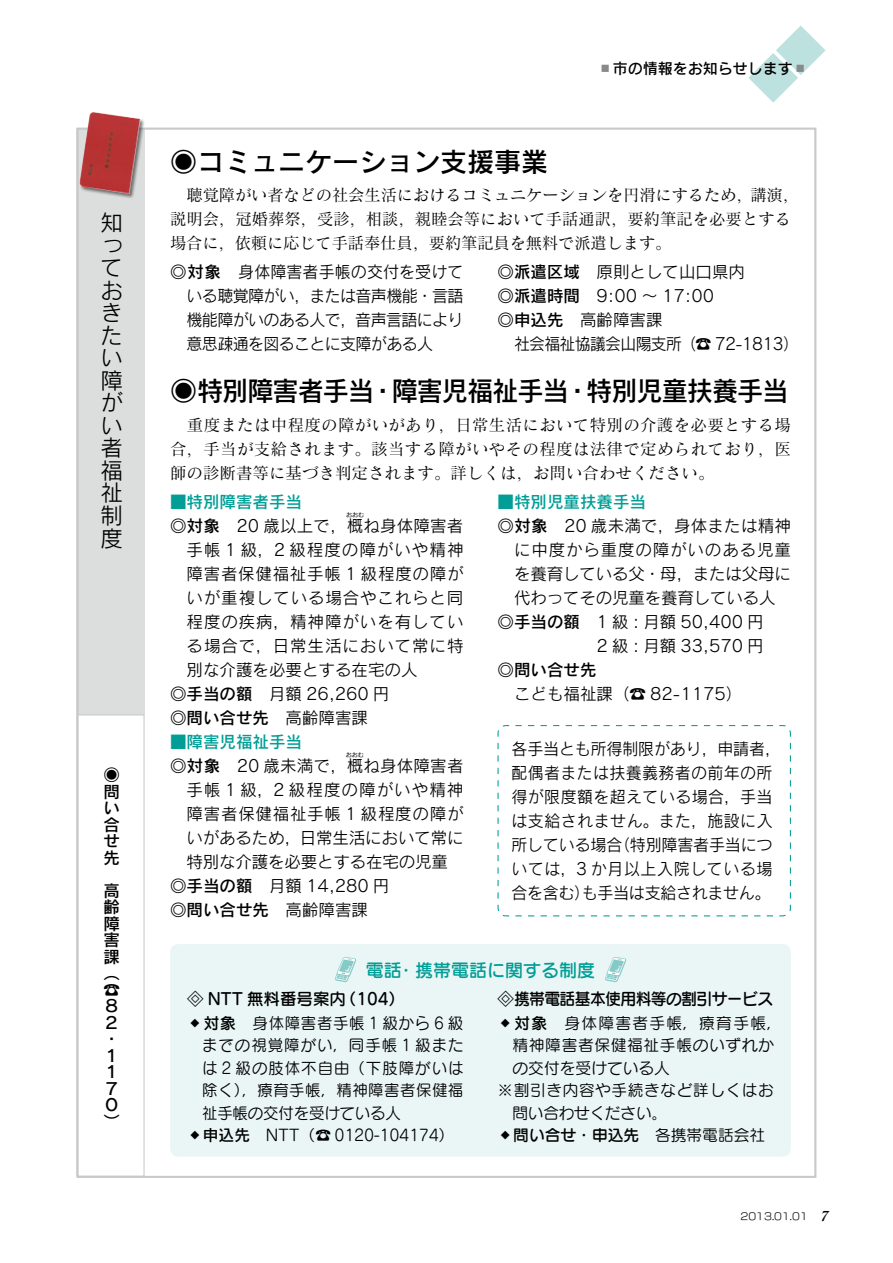
<style>
.page{position:relative;width:893px;height:1263px;background:#fff}
.page>*{position:absolute;margin:0;border:0;box-sizing:border-box;transform-origin:0 0}
.t1{font:27px "Rodin Pro N DB";letter-spacing:-.04em;color:#000}
.t2{font:27px "Rodin Pro DB";color:#000}
.t3{font:22.5px/22.5px "Rodin Pro N M";color:#000;text-align:justify}
.t4{font:18px "Seurat Pro DB";color:#009e96}
.t5{font:16.5px/24px "Rodin Pro M";color:#000;text-align:justify}
.t6{font:16.5px/24px "Matisse Pro M";color:#000;text-align:justify}
.t7{font:16.5px/24px "Rodin Pro M";letter-spacing:.02em;color:#000}
.t8{font:16.5px "Rodin Pro DB";color:#000}
.t9{font:16.5px "Rodin Pro M";letter-spacing:.045em;color:#000}
.t10{font:16.5px "Rodin Pro M";letter-spacing:.05em;color:#000}
.t11{font:16.5px "Rodin Pro M";letter-spacing:.055em;color:#000}
.t12{font:16.5px "Rodin Pro DB";color:#009e96}
.t13{font:16.5px/16.5px "Rodin Pro N DB";color:#000;text-align:justify}
.t14{font:16.5px "Rodin Pro M";letter-spacing:-.04em;color:#000;scale:.96 1}
.t15{font:16.5px "Seurat Pro DB";letter-spacing:-.04em;color:#000}
.t16{font:16.5px "Rodin Pro M";letter-spacing:.06em;color:#000}
.t17{font:16.5px "Rodin Pro M";letter-spacing:.065em;color:#000}
.t18{font:16.5px "Seurat Pro DB";color:#000}
.t19{font:15.75px/22.5px "Seurat Pro M";letter-spacing:.04em;color:#000;text-align:justify}
.t20{font:15.75px "Seurat Pro M";letter-spacing:-.02em;color:#000}
.t21{font:15.75px "Seurat Pro M";letter-spacing:.08em;color:#000}
.t22{font:15.75px "Seurat Pro DB";color:#000}
.t23{font:15.75px "Seurat Pro M";color:#000}
.t24{font:15.75px "Seurat Pro M";letter-spacing:-.01em;color:#000}
.t25{font:15px "Rodin Cattleya Pro DB";color:#000}
.t26{font:9.75px "New Rodin Pro M";color:#000}
.t27{font:6px "Rodin Pro M";color:#000}
.s1{color:#898989}
.s2{font-family:"Rodin Pro DB"}
.s3{font-family:"Rodin Pro M"}
.s4{font-family:"Seurat Pro DB"}
.s5{font-family:"Seurat Pro M"}
.s6{font-family:"Matisse Eleganto Pro B";font-style:italic;font-size:13.5px}
</style>
<div class="page">
<svg style="left:748px;top:26px;width:77px;height:77px"></svg>
<div style="left:77px;top:128px;width:68px;height:586px;background:#dcdddd"></div>
<div style="left:76px;top:714px;width:69px;height:463px;border:1px solid #c9c9ca"></div>
<div style="left:79px;top:111px;width:66px;height:88px;background:#000;opacity:.5"></div>
<img style="left:80px;top:112px;width:60px;height:82px">
<div style="left:170px;top:944px;width:621px;height:213px;background:#eaf6f5;border-radius:9px"></div>
<svg style="left:497px;top:725px;width:294px;height:192px"></svg>
<svg style="left:335px;top:957px;width:21px;height:25px"></svg>
<svg style="left:605px;top:957px;width:21px;height:25px"></svg>
<h2 class="t3" style="left:100px;top:211px;width:24px">知っておきたい障がい者福祉制度</h2>
<p class="t13" style="left:103px;top:766px;width:17px">◉問い合せ先</p>
<p class="t13" style="left:103px;top:881px;width:18px;text-align:left">高齢障害課（☎<br>８<br>２・<br>１<br>１<br>７<br>０）</p>
<h1 class="t2" style="left:170px;top:144px;width:380px">◉コミュニケーション支援事業</h1>
<p class="t25" style="left:598px;top:58px;width:211px"><span class="s1">▪</span>市の情報をお知らせします<span class="s1">▪</span></p>
<p class="t6" style="left:170px;top:183px;width:630px;text-align:left;text-indent:17px">聴覚障がい者などの社会生活におけるコミュニケーションを円滑にするため，講演，説明会，冠婚葬祭，受診，相談，親睦会等において手話通訳，要約筆記を必要とする場合に，依頼に応じて手話奉仕員，要約筆記員を無料で派遣します。</p>
<p class="t5" style="left:187px;top:259px;width:278px;text-indent:-17px"><span class="s2">◎対象　</span>身体障害者手帳の交付を受けている聴覚障がい，または音声機能・言語機能障がいのある人で，音声言語により意思疎通を図ることに支障がある人</p>
<p class="t5" style="left:497px;top:259px;width:249px"><span class="s2">◎派遣区域　</span>原則として山口県内<span class="s2">◎派遣時間　</span>9:00 〜 17:00</p>
<p class="t8" style="left:497px;top:309px;width:166px">◎申込先　<span class="s3">高齢障害課</span></p>
<p class="t14" style="left:514px;top:333px;width:298px">社会福祉協議会山陽支所（☎ 72-1813）</p>
<h1 class="t1" style="left:170px;top:373px;width:620px">◉特別障害者手当・障害児福祉手当・特別児童扶養手当</h1>
<p class="t6" style="left:170px;top:412px;width:622px">　重度または中程度の障がいがあり，日常生活において特別の介護を必要とする場合，手当が支給されます。該当する障がいやその程度は法律で定められており，医師の診断書等に基づき判定されます。詳しくは，お問い合わせください。</p>
<p class="t12" style="left:170px;top:491px;width:133px">■特別障害者手当</p>
<p class="t5" style="left:170px;top:513px;width:295px"><span class="s2">◎対象　</span>20 歳以上で，概ね身体障害者</p>
<p class="t12" style="left:497px;top:491px;width:150px">■特別児童扶養手当</p>
<p class="t5" style="left:497px;top:513px;width:295px"><span class="s2">◎対象　</span>20 歳未満で，身体または精神</p>
<p class="t10" style="left:514px;top:539px;width:278px">に中度から重度の障がいのある児童</p>
<p class="t5" style="left:514px;top:561px;width:278px">を養育している父・母，または父母に</p>
<p class="t5" style="left:514px;top:585px;width:263px">代わってその児童を養育している人</p>
<p class="t5" style="left:497px;top:609px;width:268px"><span class="s2">◎手当の額</span> 1 級 : 月額 50,400 円</p>
<p class="t5" style="left:596px;top:633px;width:169px">2 級 : 月額 33,570 円</p>
<p class="t8" style="left:497px;top:659px;width:100px">◎問い合せ先</p>
<p class="t5" style="left:514px;top:681px;width:230px">こども福祉課（☎ 82-1175）</p>
<p class="t27" style="left:346px;top:510px;width:19px">おおむ</p>
<p class="t16" style="left:187px;top:539px;width:278px">手帳 1 級，2 級程度の障がいや精神</p>
<p class="t9" style="left:187px;top:563px;width:278px">障害者保健福祉手帳 1 級程度の障が</p>
<p class="t10" style="left:187px;top:587px;width:278px">いが重複している場合やこれらと同</p>
<p class="t11" style="left:187px;top:611px;width:278px">程度の疾病，精神障がいを有してい</p>
<p class="t11" style="left:187px;top:635px;width:278px">る場合で，日常生活において常に特</p>
<p class="t5" style="left:187px;top:657px;width:232px">別な介護を必要とする在宅の人</p>
<p class="t5" style="left:170px;top:681px;width:221px"><span class="s2">◎手当の額</span> 月額 26,260 円</p>
<p class="t8" style="left:170px;top:707px;width:199px">◎問い合せ先 <span class="s3">高齢障害課</span></p>
<p class="t12" style="left:170px;top:731px;width:133px">■障害児福祉手当</p>
<p class="t5" style="left:170px;top:753px;width:295px"><span class="s2">◎対象　</span>20 歳未満で，概ね身体障害者</p>
<p class="t7" style="left:511px;top:736px;width:271px">各手当とも所得制限があり，申請者，配偶者または扶養義務者の前年の所得が限度額を超えている場合，手当は支給されません。また，施設に入所している場合（特別障害者手当については，3 か月以上入院している場合を含む）も手当は支給されません。</p>
<p class="t27" style="left:346px;top:750px;width:19px">おおむ</p>
<p class="t17" style="left:187px;top:779px;width:278px">手帳 1 級，2 級程度の障がいや精神</p>
<p class="t9" style="left:187px;top:803px;width:278px">障害者保健福祉手帳 1 級程度の障が</p>
<p class="t5" style="left:187px;top:825px;width:278px">いがあるため，日常生活において常に</p>
<p class="t5" style="left:187px;top:849px;width:263px">特別な介護を必要とする在宅の児童</p>
<p class="t5" style="left:170px;top:873px;width:221px"><span class="s2">◎手当の額</span> 月額 14,280 円</p>
<p class="t8" style="left:170px;top:899px;width:199px">◎問い合せ先 <span class="s3">高齢障害課</span></p>
<p class="t4" style="left:366px;top:958px;width:231px">電話・携帯電話に関する制度</p>
<p class="t18" style="left:187px;top:988px;width:220px">❖ NTT 無料番号案内（104）</p>
<p class="t19" style="left:202px;top:1011px;width:263px;text-indent:-15px"><span class="s4">❖対象</span> 身体障害者手帳 1 級から 6 級までの視覚障がい，同手帳 1 級または 2 級の肢体不自由（下肢障がいは除く），療育手帳，精神障害者保健福祉手帳の交付を受けている人</p>
<p class="t20" style="left:187px;top:1125px;width:269px"><span class="s2">❖申込先　</span>NTT（☎ 0120-104174）</p>
<p class="t15" style="left:497px;top:988px;width:277px">❖携帯電話基本使用料等の割引サービス</p>
<p class="t21" style="left:497px;top:1012px;width:286px"><span class="s4">❖対象</span> 身体障害者手帳，療育手帳，</p>
<p class="t19" style="left:512px;top:1033px;width:263px">精神障害者保健福祉手帳のいずれか</p>
<p class="t23" style="left:512px;top:1057px;width:159px">の交付を受けている人</p>
<p class="t19" style="left:497px;top:1078px;width:278px">※割引き内容や手続きなど詳しくはお</p>
<p class="t24" style="left:512px;top:1102px;width:156px">問い合わせください。</p>
<p class="t22" style="left:497px;top:1125px;width:269px">❖問い合せ・申込先 <span class="s5">各携帯電話会社</span></p>
<p class="t26" style="left:740px;top:1208px;width:93px">2013.01.01 <span class="s6">7</span></p>
</div>
